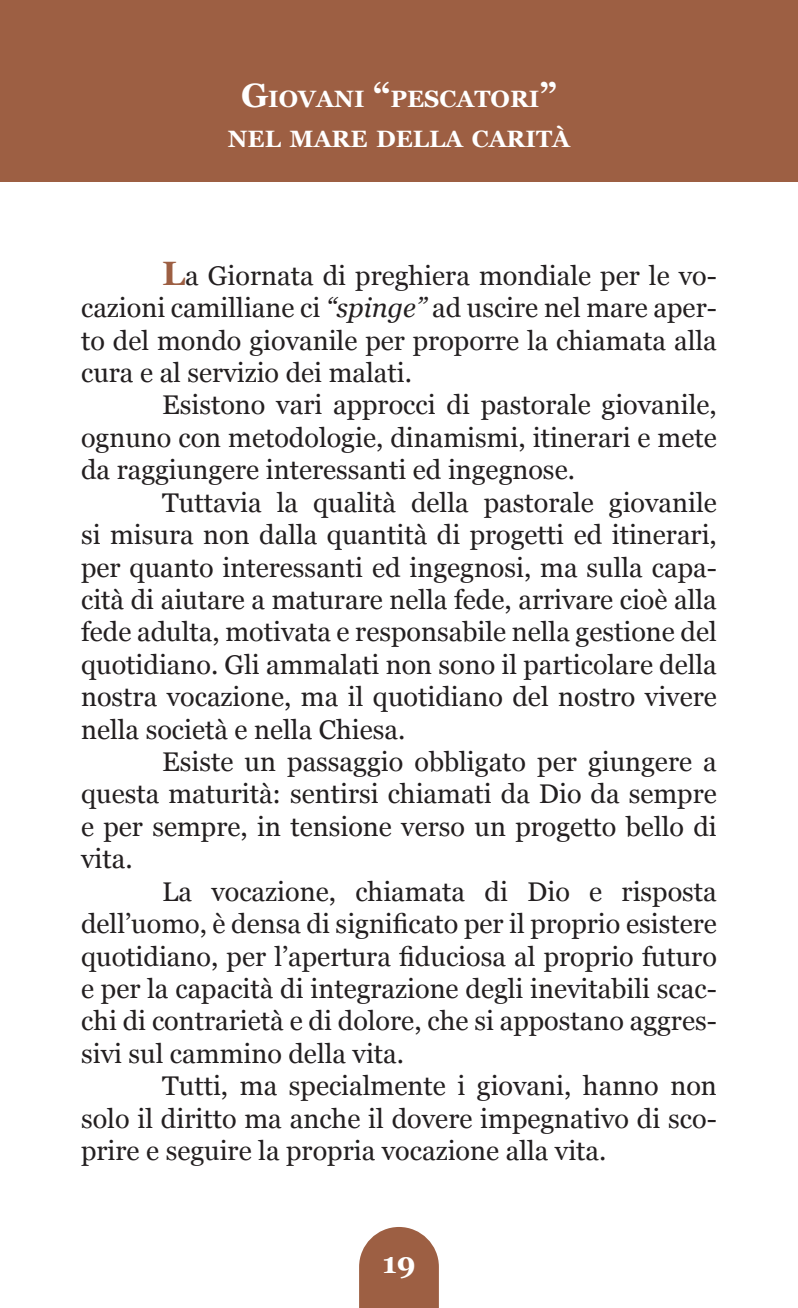
<style>
.page{position:relative;width:798px;height:1308px;background:#fff}
.page>*{position:absolute;margin:0;border:0;box-sizing:border-box;transform-origin:0 0}
.t1{font:700 29.25px "Georgia";color:#fff}
.t2{font:27px/32.4px "Georgia";color:#231f20;text-align:justify}
.t3{font:700 23.62px "Georgia";color:#fff}
.s1{font-size:33.75px}
.s2{font-weight:700;font-size:33.75px;color:#9d5f43}
.s3{font-style:italic}
</style>
<div class="page">
<div style="left:0;top:0;width:797px;height:182px;background:#9d5f43"></div>
<svg style="left:359px;top:1227px;width:79px;height:80px;background:#a76f56"></svg>
<p class="t3" style="left:241px;top:81px;width:317px"><span class="s1">G</span>IOVANI <span class="s1">“</span>PESCATORI<span class="s1">”</span></p>
<p class="t3" style="left:228px;top:121px;width:344px">NEL MARE DELLA CARITÀ</p>
<p class="t2" style="left:81px;top:259px;width:637px;text-indent:81px"><span class="s2">L</span>a Giornata di preghiera mondiale per le vo&shy;cazioni camilliane ci <span class="s3">“spinge”</span> ad uscire nel mare aper&shy;to del mondo giovanile per proporre la chiamata alla cura e al servizio dei malati.</p>
<p class="t2" style="left:81px;top:389px;width:637px;text-indent:81px">Esistono vari approcci di pastorale giovanile, ognuno con metodologie, dinamismi, itinerari e mete da raggiungere interessanti ed ingegnose.</p>
<p class="t2" style="left:81px;top:486px;width:637px;text-indent:81px">Tuttavia la qualità della pastorale giovanile si misura non dalla quantità di progetti ed itinerari, per quanto interessanti ed ingegnosi, ma sulla capa&shy;cità di aiutare a maturare nella fede, arrivare cioè alla fede adulta, motivata e responsabile nella gestione del quotidiano. Gli ammalati non sono il particolare della nostra vocazione, ma il quotidiano del nostro vivere nella società e nella Chiesa.</p>
<p class="t2" style="left:81px;top:745px;width:637px;text-indent:81px">Esiste un passaggio obbligato per giungere a questa maturità: sentirsi chiamati da Dio da sempre e per sempre, in tensione verso un progetto bello di vita.</p>
<p class="t2" style="left:81px;top:875px;width:637px;text-indent:81px">La vocazione, chiamata di Dio e risposta dell’uomo, è densa di significato per il proprio esistere quotidiano, per l’apertura fiduciosa al proprio futuro e per la capacità di integrazione degli inevitabili scac&shy;chi di contrarietà e di dolore, che si appostano aggres&shy;sivi sul cammino della vita.</p>
<p class="t2" style="left:81px;top:1069px;width:637px;text-indent:81px">Tutti, ma specialmente i giovani, hanno non solo il diritto ma anche il dovere impegnativo di sco&shy;prire e seguire la propria vocazione alla vita.</p>
<p class="t1" style="left:382px;top:1240px;width:35px">19</p>
</div>
